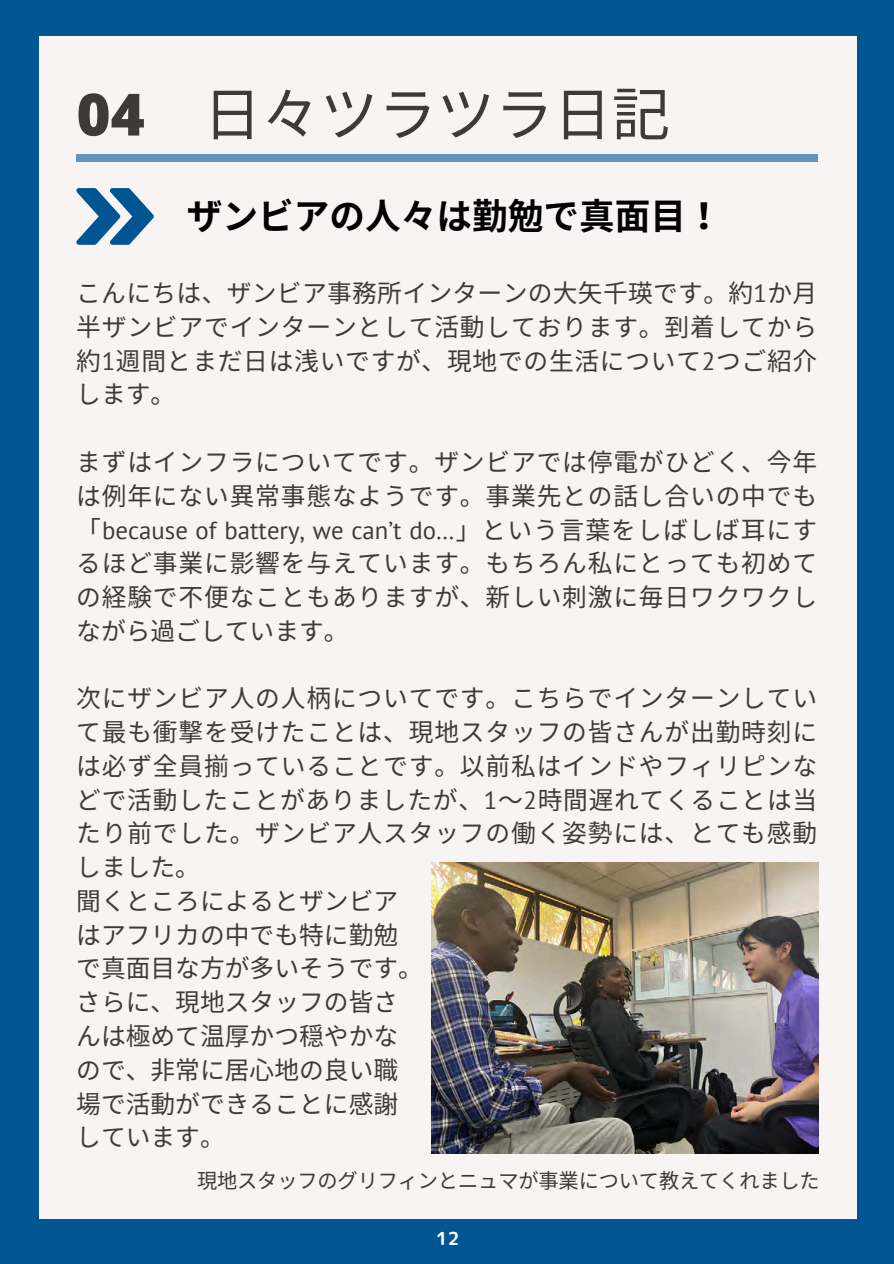
<style>
.page{position:relative;width:894px;height:1264px;background:#fff}
.page>*{position:absolute;margin:0;border:0;box-sizing:border-box;transform-origin:0 0}
.t1{font:58.35px "Noto Sans CJ Ksc";color:#3e3a39}
.t2{font:700 35.55px "Noto Sans CJ Ksc";color:#000}
.t3{font:24.75px/33.8px "Noto Sans CJ Ksc";letter-spacing:.03em;color:#3e3a39}
.t4{font:20.25px "Noto Sans CJ Ksc";letter-spacing:-.01em;color:#3e3a39}
.t5{font:18px "rounded mplus 1 p bold";color:#fff}
.s1{font-family:"Open Sans";font-weight:800}
.s2{font-family:"PT Sans"}
</style>
<div class="page">
<div style="left:0;top:0;width:893px;height:1263px;background:#005592"></div>
<div style="left:39px;top:36px;width:817px;height:1182px;background:#f8f4f4"></div>
<div style="left:76px;top:154px;width:741px;height:7px;background:#6394b9"></div>
<svg style="left:76px;top:188px;width:78px;height:57px"></svg>
<img style="left:431px;top:862px;width:387px;height:291px">
<h3 class="t1" style="left:76px;top:68px;width:590px"><span class="s1">04</span> 日々ツラツラ日記</h3>
<h3 class="t2" style="left:187px;top:188px;width:508px">ザンビアの人々は勤勉で真面目！</h3>
<p class="t3" style="left:76px;top:275px;width:742px">こんにちは、ザンビア事務所インターンの大矢千瑛です。約<span class="s2">1</span>か月半ザンビアでインターンとして活動しております。到着してから約<span class="s2">1</span>週間とまだ日は浅いですが、現地での生活について<span class="s2">2</span>つご紹介します。</p>
<h1 class="t3" style="left:76px;top:443px;width:742px;text-align:justify">まずはインフラについてです。ザンビアでは停電がひどく、今年は例年にない異常事態なようです。事業先との話し合いの中でも「<span class="s2">because of battery, we can’t do…</span>」という言葉をしばしば耳にするほど事業に影響を与えています。もちろん私にとっても初めての経験で不便なこともありますが、新しい刺激に毎日ワクワクしながら過ごしています。</h1>
<p class="t3" style="left:76px;top:680px;width:742px">次にザンビア人の人柄についてです。こちらでインターンしていて最も衝撃を受けたことは、現地スタッフの皆さんが出勤時刻には必ず全員揃っていることです。以前私はインドやフィリピンなどで活動したことがありましたが、<span class="s2">1</span>〜<span class="s2">2</span>時間遅れてくることは当たり前でした。ザンビア人スタッフの働く姿勢には、とても感動しました。<br>聞くところによるとザンビア<br>はアフリカの中でも特に勤勉<br>で真面目な方が多いそうです。<br>さらに、現地スタッフの皆さ<br>んは極めて温厚かつ穏やかな<br>ので、非常に居心地の良い職<br>場で活動ができることに感謝<br>しています。</p>
<p class="t4" style="left:197px;top:1164px;width:624px">現地スタッフのグリフィンとニュマが事業について教えてくれました</p>
<h3 class="t5" style="left:436px;top:1225px;width:25px">12</h3>
</div>
